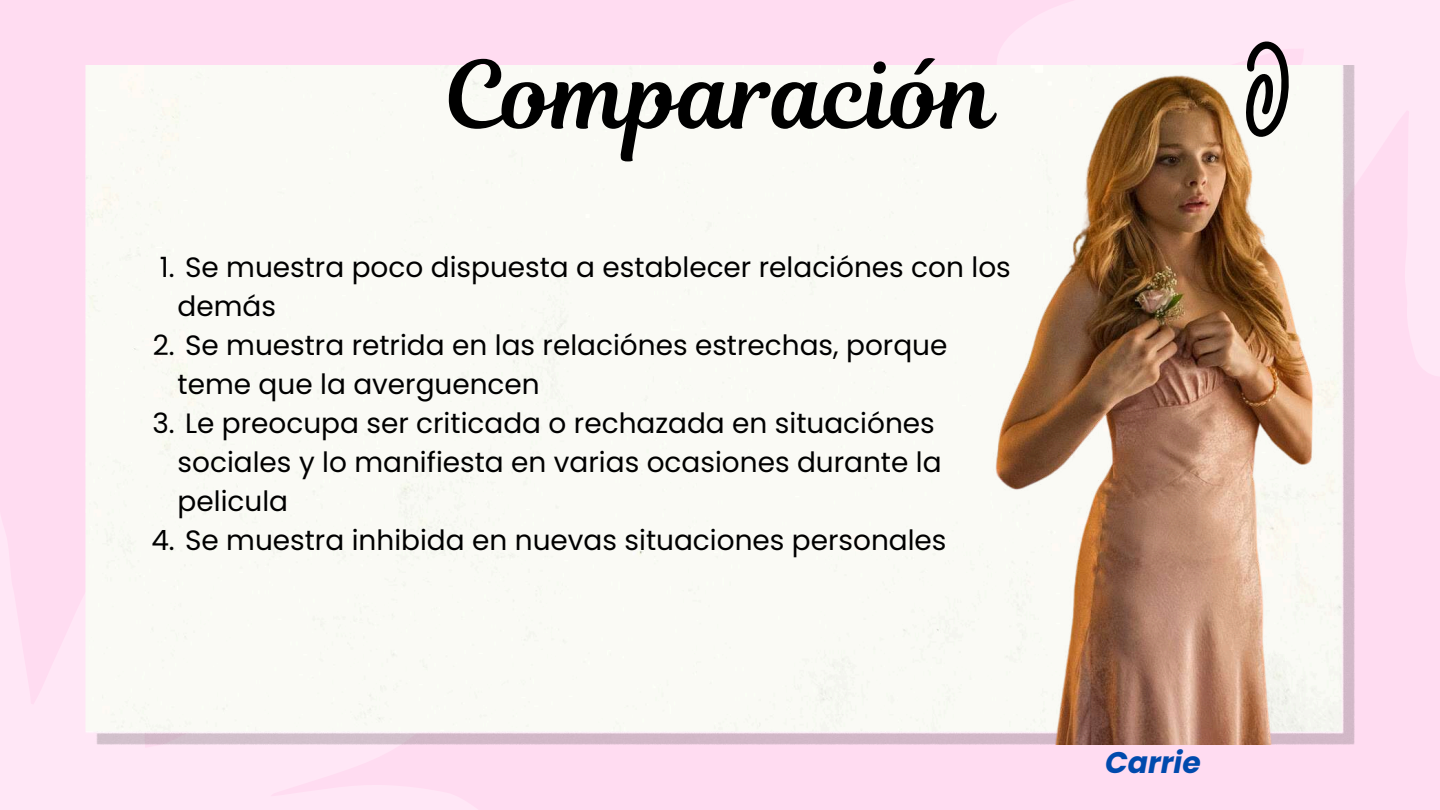
<style>
.page{position:relative;width:1440px;height:810px;background:#ffdcf1}
.page>*{position:absolute;margin:0;border:0;box-sizing:border-box;transform-origin:0 0}
.t1{font:93.3px "Magnolia Script";color:#000}
.t2{font:italic 700 29.8px "Poppins";color:#004aad}
.t3{font:27.9px/39px "Poppins";color:#000}
</style>
<div class="page">
<svg style="left:0;top:211px;width:477px;height:599px"></svg>
<svg style="left:997px;top:0;width:443px;height:575px;fill:#ffe7f6"></svg>
<div style="left:86px;top:65px;width:1268px;height:680px;background:#fafaf5"></div>
<svg style="left:1245px;top:40px;width:45px;height:25px"></svg>
<img style="left:964px;top:65px;width:380px;height:680px">
<h1 class="t1" style="left:444px;top:30px;width:553px">Comparación</h1>
<p class="t3" style="left:178px;top:248px;width:835px;text-indent:-18px">1. Se muestra poco dispuesta a establecer relaciónes con los demás</p>
<p class="t3" style="left:178px;top:326px;width:771px;text-indent:-25px">2. Se muestra retrida en las relaciónes estrechas, porque teme que la averguencen</p>
<p class="t3" style="left:178px;top:404px;width:766px;text-indent:-25px">3. Le preocupa ser criticada o rechazada en situaciónes sociales y lo manifiesta en varias ocasiones durante la pelicula</p>
<p class="t3" style="left:151px;top:521px;width:797px">4. Se muestra inhibida en nuevas situaciones personales</p>
<p class="t2" style="left:1105px;top:741px;width:97px">Carrie</p>
</div>
